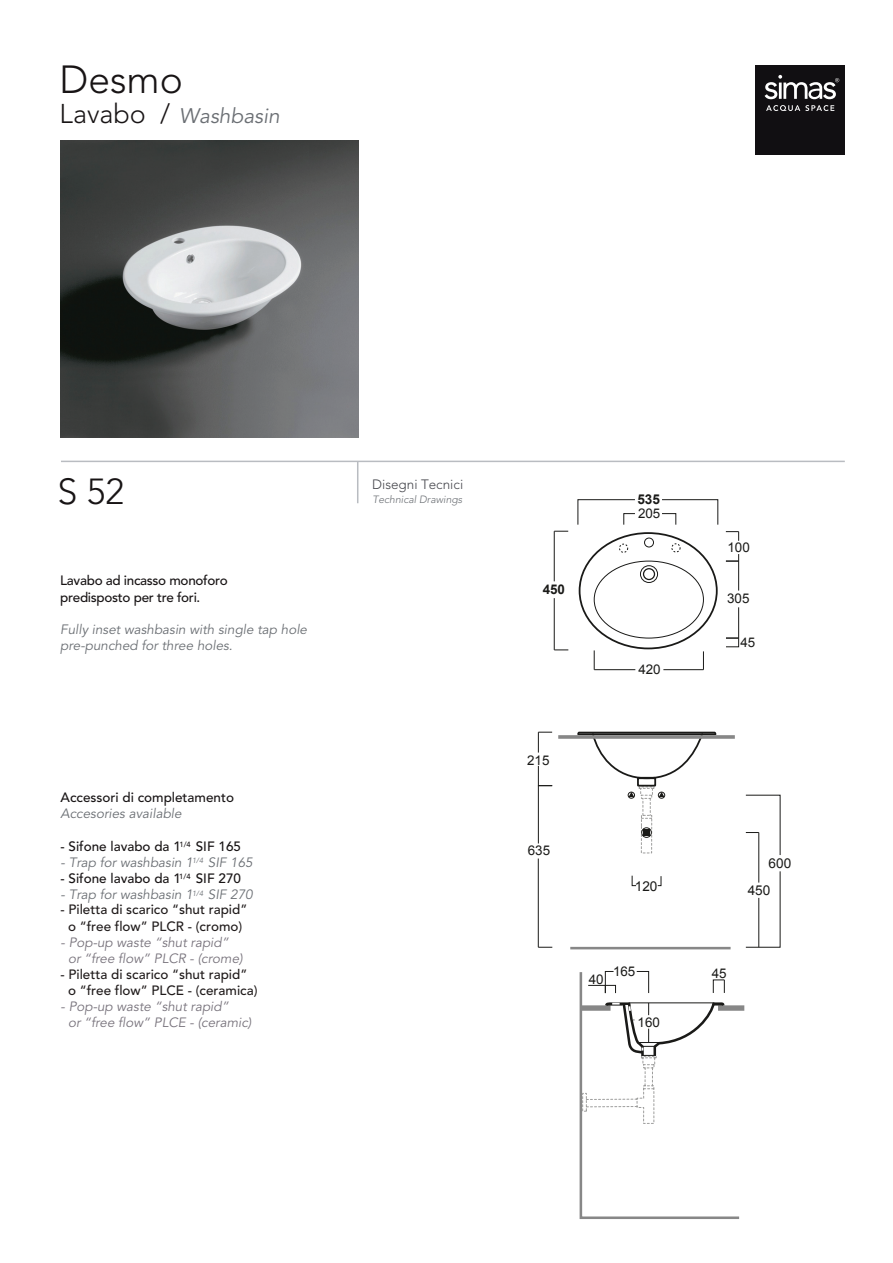
<style>
.page{position:relative;width:893px;height:1263px;background:#fff}
.page>*{position:absolute;margin:0;border:0;box-sizing:border-box;transform-origin:0 0}
.t1{font:300 39px "Avenir";color:#181415}
.t2{font:300 36px "Avenir";color:#181415}
.t3{font:italic 21px "Avenir";color:#6b6f74}
.t4{font:13.65px "Arial";color:#1a1a18}
.t5{font:700 13.65px "Arial";color:#1a1a18}
.t6{font:italic 13.5px/16.2px "Avenir";color:#6b6f74}
.t7{font:500 13.5px/16.2px "Avenir";color:#201b1b;text-align:center}
.t8{font:italic 13.5px/16.2px "Avenir";color:#78737c}
.t9{font:500 13.5px "Avenir";color:#181415}
.t10{font:500 13.5px/16.2px "Avenir";letter-spacing:-.02em;color:#181415}
.t11{font:300 13.5px "Avenir";color:#45464c}
.t12{font:13.35px "Arial";color:#1a1a18}
.t13{font:700 13.35px "Arial";color:#1a1a18}
.t14{font:italic 300 10.5px "Avenir";color:#6b6f74}
.t15{font:500 7.5px "Avenir";color:#181415}
.t16{font:italic 7.5px "Avenir";color:#6b6f74}
.s1{font-weight:300;font-style:normal;font-size:27px;color:#181415}
</style>
<div class="page">
<hr style="left:61px;top:461px;width:784px;height:1px;background:#b9bcc1">
<hr style="left:357px;top:461px;width:1px;height:42px;background:#b9bcc1">
<div style="left:756px;top:65px;width:89px;height:90px;background:#110f12"></div>
<svg style="left:764px;top:75px;width:75px;height:24px"></svg>
<svg style="left:766px;top:105px;width:68px;height:6px"></svg>
<img style="left:61px;top:140px;width:297px;height:298px">
<svg style="left:555px;top:531px;width:13px;height:1px"></svg>
<hr style="left:554px;top:531px;width:1px;height:50px;background:#1a1a18">
<svg style="left:554px;top:650px;width:14px;height:1px"></svg>
<hr style="left:554px;top:598px;width:1px;height:52px;background:#1a1a18">
<hr style="left:738px;top:554px;width:1px;height:37px;background:#1a1a18">
<hr style="left:738px;top:607px;width:1px;height:31px;background:#1a1a18">
<svg style="left:726px;top:531px;width:13px;height:10px"></svg>
<svg style="left:726px;top:561px;width:13px;height:1px"></svg>
<div style="left:718px;top:1005px;width:26px;height:6px;background:#878787"></div>
<hr style="left:758px;top:833px;width:1px;height:50px;background:#1a1a18">
<svg style="left:745px;top:871px;width:35px;height:77px"></svg>
<svg style="left:632px;top:875px;width:4px;height:11px"></svg>
<svg style="left:657px;top:876px;width:4px;height:10px"></svg>
<svg style="left:745px;top:795px;width:35px;height:61px"></svg>
<svg style="left:594px;top:650px;width:1px;height:19px"></svg>
<hr style="left:594px;top:669px;width:41px;height:1px;background:#1a1a18">
<svg style="left:703px;top:651px;width:1px;height:19px"></svg>
<hr style="left:663px;top:669px;width:40px;height:1px;background:#1a1a18">
<div style="left:640px;top:565px;width:18px;height:18px;border:1px solid #1a1a18;border-radius:50%"></div>
<div style="left:643px;top:568px;width:12px;height:12px;border:1px solid #1a1a18;border-radius:50%"></div>
<div style="left:644px;top:538px;width:10px;height:9px;border:1px solid #1a1a18;border-radius:50%"></div>
<svg style="left:619px;top:543px;width:62px;height:10px"></svg>
<hr style="left:570px;top:947px;width:160px;height:2px;background:#878787">
<svg style="left:558px;top:735px;width:177px;height:4px"></svg>
<svg style="left:577px;top:731px;width:141px;height:123px"></svg>
<svg style="left:579px;top:971px;width:163px;height:248px"></svg>
<svg style="left:577px;top:499px;width:58px;height:26px"></svg>
<svg style="left:662px;top:499px;width:56px;height:26px"></svg>
<svg style="left:538px;top:732px;width:14px;height:21px"></svg>
<svg style="left:538px;top:765px;width:14px;height:21px"></svg>
<hr style="left:538px;top:859px;width:1px;height:88px;background:#1a1a18">
<svg style="left:538px;top:947px;width:14px;height:1px"></svg>
<hr style="left:538px;top:786px;width:1px;height:57px;background:#1a1a18">
<svg style="left:726px;top:638px;width:13px;height:9px"></svg>
<h1 class="t1" style="left:60px;top:63px;width:125px">Desmo</h1>
<h3 class="t3" style="left:60px;top:107px;width:222px"><span class="s1">Lavabo /</span> Washbasin</h3>
<h2 class="t2" style="left:57px;top:477px;width:68px">S 52</h2>
<p class="t10" style="left:60px;top:574px;width:169px">Lavabo ad incasso monoforo predisposto per tre fori.</p>
<p class="t6" style="left:60px;top:623px;width:248px">Fully inset washbasin with single tap hole pre-punched for three holes.</p>
<p class="t9" style="left:61px;top:792px;width:175px">Accessori di completamento</p>
<p class="t6" style="left:61px;top:807px;width:123px">Accesories available</p>
<p class="t9" style="left:61px;top:840px;width:182px">- Sifone lavabo da 1 SIF 165</p>
<p class="t6" style="left:61px;top:856px;width:194px">- Trap for washbasin 1 SIF 165</p>
<p class="t9" style="left:61px;top:873px;width:182px">- Sifone lavabo da 1 SIF 270</p>
<p class="t6" style="left:61px;top:888px;width:194px">- Trap for washbasin 1 SIF 270</p>
<p class="t15" style="left:179px;top:841px;width:13px">1/4</p>
<p class="t16" style="left:192px;top:858px;width:13px">1/4</p>
<p class="t15" style="left:179px;top:874px;width:13px">1/4</p>
<p class="t16" style="left:192px;top:890px;width:13px">1/4</p>
<p class="t7" style="left:61px;top:903px;width:188px">- Piletta di scarico “shut rapid” o “free flow” PLCR - (cromo)</p>
<p class="t8" style="left:68px;top:935px;width:176px;text-indent:-7px">- Pop-up waste “shut rapid” or “free flow” PLCR - (crome)</p>
<p class="t7" style="left:68px;top:968px;width:191px;text-align:left;text-indent:-7px">- Piletta di scarico “shut rapid” o “free flow” PLCE - (ceramica)</p>
<p class="t8" style="left:68px;top:1000px;width:185px;text-indent:-7px">- Pop-up waste “shut rapid”<br>or “free flow” PLCE - (ceramic)</p>
<p class="t11" style="left:372px;top:478px;width:93px">Disegni Tecnici</p>
<p class="t14" style="left:372px;top:495px;width:92px">Technical Drawings</p>
<p class="t13" style="left:543px;top:582px;width:24px">450</p>
<p class="t12" style="left:527px;top:753px;width:24px">215</p>
<p class="t5" style="left:637px;top:492px;width:24px">535</p>
<p class="t12" style="left:638px;top:506px;width:24px">205</p>
<p class="t12" style="left:638px;top:662px;width:24px">420</p>
<p class="t12" style="left:528px;top:843px;width:24px">635</p>
<p class="t4" style="left:635px;top:879px;width:24px">120</p>
<p class="t12" style="left:589px;top:972px;width:16px">40</p>
<p class="t12" style="left:613px;top:964px;width:24px">165</p>
<p class="t12" style="left:638px;top:1015px;width:24px">160</p>
<p class="t12" style="left:727px;top:540px;width:24px">100</p>
<p class="t12" style="left:727px;top:591px;width:24px">305</p>
<p class="t12" style="left:740px;top:635px;width:16px">45</p>
<p class="t4" style="left:769px;top:856px;width:24px">600</p>
<p class="t4" style="left:748px;top:882px;width:24px">450</p>
<p class="t12" style="left:712px;top:965px;width:16px">45</p>
</div>
